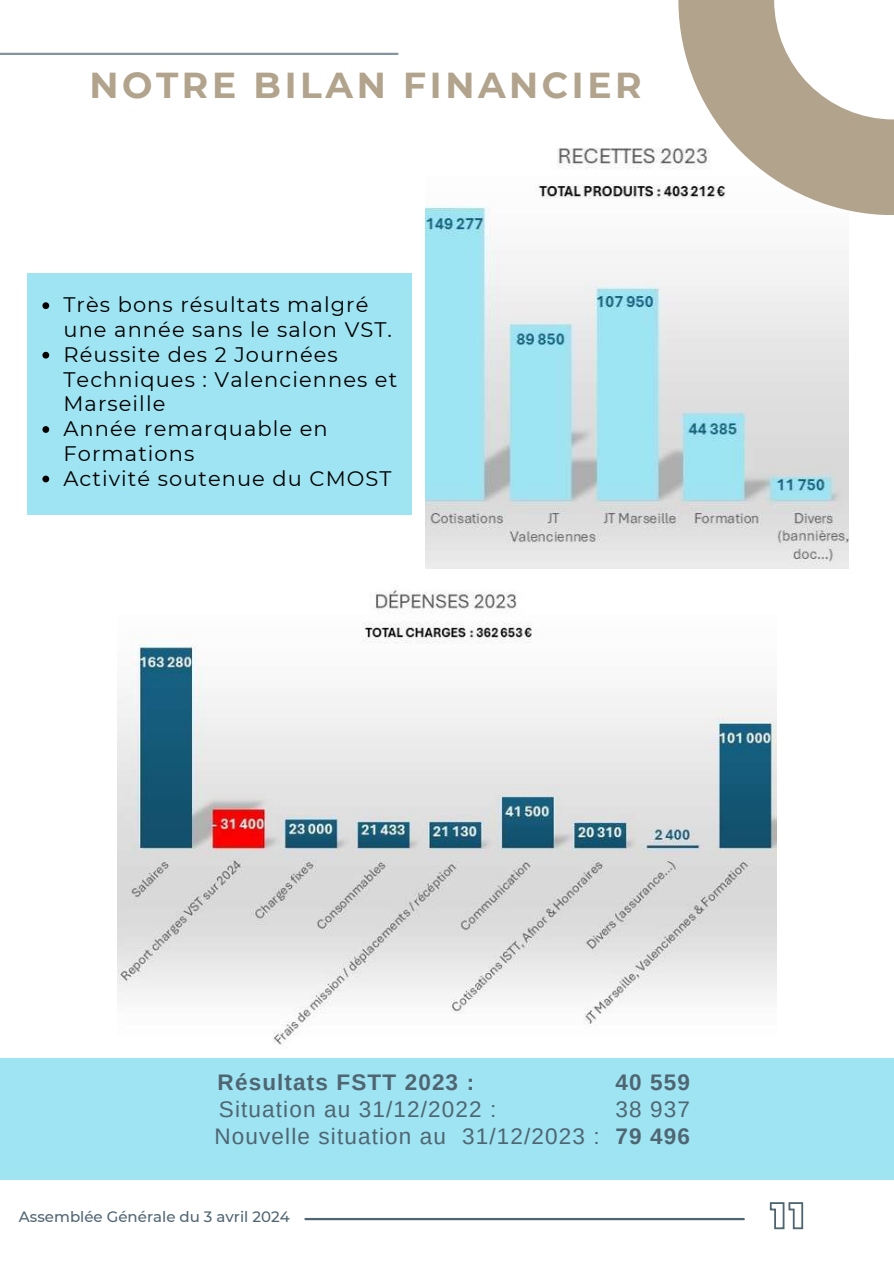
<style>
.page{position:relative;width:894px;height:1264px;background:#fff}
.page>*{position:absolute;margin:0;border:0;box-sizing:border-box;transform-origin:0 0}
.t1{font:700 36px "Montserrat";letter-spacing:.1em;color:#b2a38c}
.t2{font:22.5px/27px "Arimo";letter-spacing:.05em;color:#506572;text-align:right}
.t3{font:700 22.5px "Arimo";letter-spacing:.05em;color:#506572}
.t4{font:21px/24.8px "Montserrat";letter-spacing:.05em;color:#000}
.t5{font:500 15px "Montserrat";color:#506572}
.s1{font-weight:700}
</style>
<div class="page">
<div style="left:28px;top:274px;width:383px;height:241px;background:#9fe4f2"></div>
<div style="left:0;top:1058px;width:893px;height:121px;background:#9fe4f2"></div>
<img style="left:425px;top:148px;width:423px;height:420px">
<svg style="left:678px;top:0;width:215px;height:215px;fill:#b2a38c"></svg>
<hr style="left:0;top:53px;width:397px;height:2px;background:#8296a2">
<svg style="left:769px;top:1202px;width:34px;height:28px"></svg>
<hr style="left:305px;top:1217px;width:438px;height:3px;background:#506572">
<img style="left:117px;top:590px;width:659px;height:455px">
<svg style="left:42px;top:302px;width:7px;height:7px"></svg>
<svg style="left:42px;top:352px;width:7px;height:6px"></svg>
<svg style="left:42px;top:426px;width:7px;height:7px"></svg>
<svg style="left:42px;top:475px;width:7px;height:7px"></svg>
<h1 class="t1" style="left:89px;top:63px;width:553px">NOTRE BILAN FINANCIER</h1>
<p class="t4" style="left:63px;top:292px;width:335px">Très bons résultats malgré une année sans le salon VST.<br>Réussite des 2 Journées<br>Techniques : Valenciennes et<br>Marseille<br>Année remarquable en<br>Formations<br>Activité soutenue du CMOST</p>
<p class="t3" style="left:217px;top:1069px;width:258px">Résultats FSTT 2023 :</p>
<p class="t3" style="left:615px;top:1069px;width:76px">40 559</p>
<p class="t2" style="left:219px;top:1095px;width:279px">Situation au 31/12/2022 :</p>
<p class="t2" style="left:214px;top:1095px;width:477px">38 937<br>Nouvelle situation au 31/12/2023 : <span class="s1">79 496</span></p>
<p class="t5" style="left:19px;top:1207px;width:272px">Assemblée Générale du 3 avril 2024</p>
</div>
